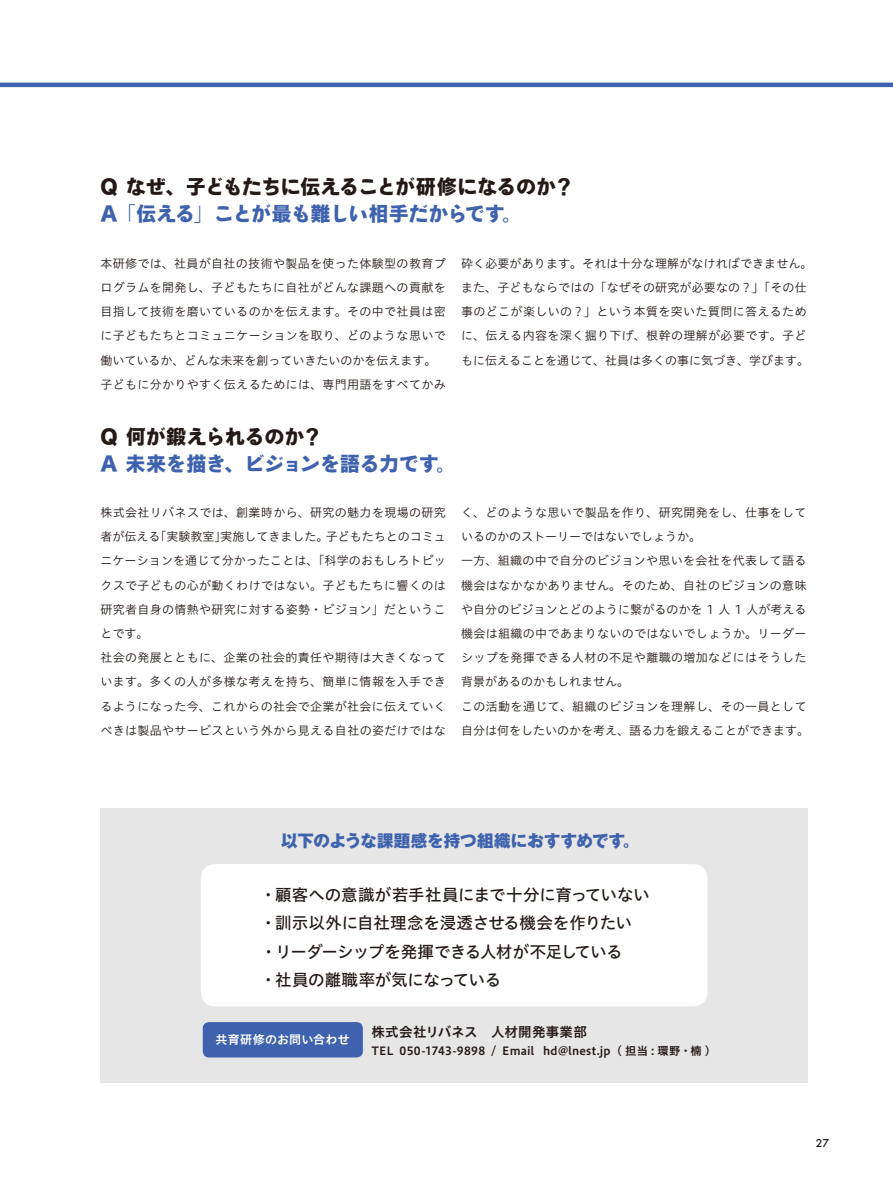
<style>
.page{position:relative;width:893px;height:1178px;background:#fff}
.page>*{position:absolute;margin:0;border:0;box-sizing:border-box;transform-origin:0 0}
.t1{font:19.5px "Hira Sans Old Std W8";letter-spacing:.01em;color:#3e62ad}
.t2{font:19.5px "Hira Sans Old Std W8";letter-spacing:.005em;color:#231916}
.t3{font:16.5px/28.5px "Hiragino UD Sans Std W5";letter-spacing:-.015em;color:#231916}
.t4{font:800 16.5px "Gothic MB101 Pro";color:#3e62ad}
.t5{font:13.5px "Hiragino UD Sans Std W6";letter-spacing:.02em;color:#231916}
.t6{font:12px/24.2px "Hiragino UD Sans Std W3";letter-spacing:.03em;color:#231916}
.t7{font:12px "Hiragino UD Sans Std W6";letter-spacing:.02em;color:#fff}
.t8{font:500 12px "Futura";color:#231916}
.t9{font:11.25px "Hiragino UD Sans Std W6";letter-spacing:.02em;color:#231916}
</style>
<div class="page">
<div style="left:100px;top:808px;width:708px;height:274px;background:#e6e6e7"></div>
<div style="left:203px;top:1022px;width:160px;height:35px;background:#3e62ad;border-radius:6px"></div>
<div style="left:201px;top:864px;width:506px;height:142px;background:#fff;border-radius:14px"></div>
<hr style="left:0;top:83px;width:893px;height:4px;background:#3e62ad">
<h1 class="t2" style="left:100px;top:176px;width:475px">Q なぜ、子どもたちに伝えることが研修になるのか？</h1>
<h1 class="t1" style="left:100px;top:203px;width:423px">A 「伝える」ことが最も難しい相手だからです。</h1>
<p class="t6" style="left:100px;top:250px;width:347px">本研修では、社員が自社の技術や製品を使った体験型の教育プログラムを開発し、子どもたちに自社がどんな課題への貢献を目指して技術を磨いているのかを伝えます。その中で社員は密に子どもたちとコミュニケーションを取り、どのような思いで働いているか、どんな未来を創っていきたいのかを伝えます。子どもに分かりやすく伝えるためには、専門用語をすべてかみ</p>
<h1 class="t2" style="left:100px;top:426px;width:224px">Q 何が鍛えられるのか？</h1>
<h1 class="t1" style="left:100px;top:453px;width:357px">A 未来を描き、ビジョンを語る力です。</h1>
<p class="t6" style="left:100px;top:500px;width:347px">株式会社リバネスでは、創業時から、研究の魅力を現場の研究者が伝える「実験教室」実施してきました。子どもたちとのコミュニケーションを通じて分かったことは、「科学のおもしろトピックスで子どもの心が動くわけではない。子どもたちに響くのは研究者自身の情熱や研究に対する姿勢・ビジョン」だということです。<br>社会の発展とともに、企業の社会的責任や期待は大きくなっています。多くの人が多様な考えを持ち、簡単に情報を入手できるようになった今、これからの社会で企業が社会に伝えていくべきは製品やサービスという外から見える自社の姿だけではな</p>
<p class="t6" style="left:461px;top:250px;width:353px">砕く必要があります。それは十分な理解がなければできません。また、子どもならではの「なぜその研究が必要なの？」「その仕事のどこが楽しいの？」という本質を突いた質問に答えるために、伝える内容を深く掘り下げ、根幹の理解が必要です。子どもに伝えることを通じて、社員は多くの事に気づき、学びます。</p>
<p class="t6" style="left:461px;top:500px;width:349px">く、どのような思いで製品を作り、研究開発をし、仕事をしているのかのストーリーではないでしょうか。<br>一方、組織の中で自分のビジョンや思いを会社を代表して語る機会はなかなかありません。そのため、自社のビジョンの意味や自分のビジョンとどのように繋がるのかを 1 人 1 人が考える機会は組織の中であまりないのではないでしょうか。リーダーシップを発揮できる人材の不足や離職の増加などにはそうした背景があるのかもしれません。<br>この活動を通じて、組織のビジョンを理解し、その一員として自分は何をしたいのかを考え、語る力を鍛えることができます。</p>
<h2 class="t4" style="left:281px;top:827px;width:360px">以下のような課題感を持つ組織におすすめです。</h2>
<h2 class="t3" style="left:260px;top:879px;width:391px">・顧客への意識が若手社員にまで十分に育っていない・訓示以外に自社理念を浸透させる機会を作りたい・リーダーシップを発揮できる人材が不足している<br>・社員の離職率が気になっている</h2>
<p class="t7" style="left:216px;top:1030px;width:136px">共育研修のお問い合わせ</p>
<p class="t5" style="left:371px;top:1022px;width:217px">株式会社リバネス　人材開発事業部</p>
<p class="t9" style="left:371px;top:1042px;width:341px">TEL 050-1743-9898 / Email hd@lnest.jp ( 担当 : 環野・楠 )</p>
<p class="t8" style="left:816px;top:1134px;width:15px">27</p>
</div>
